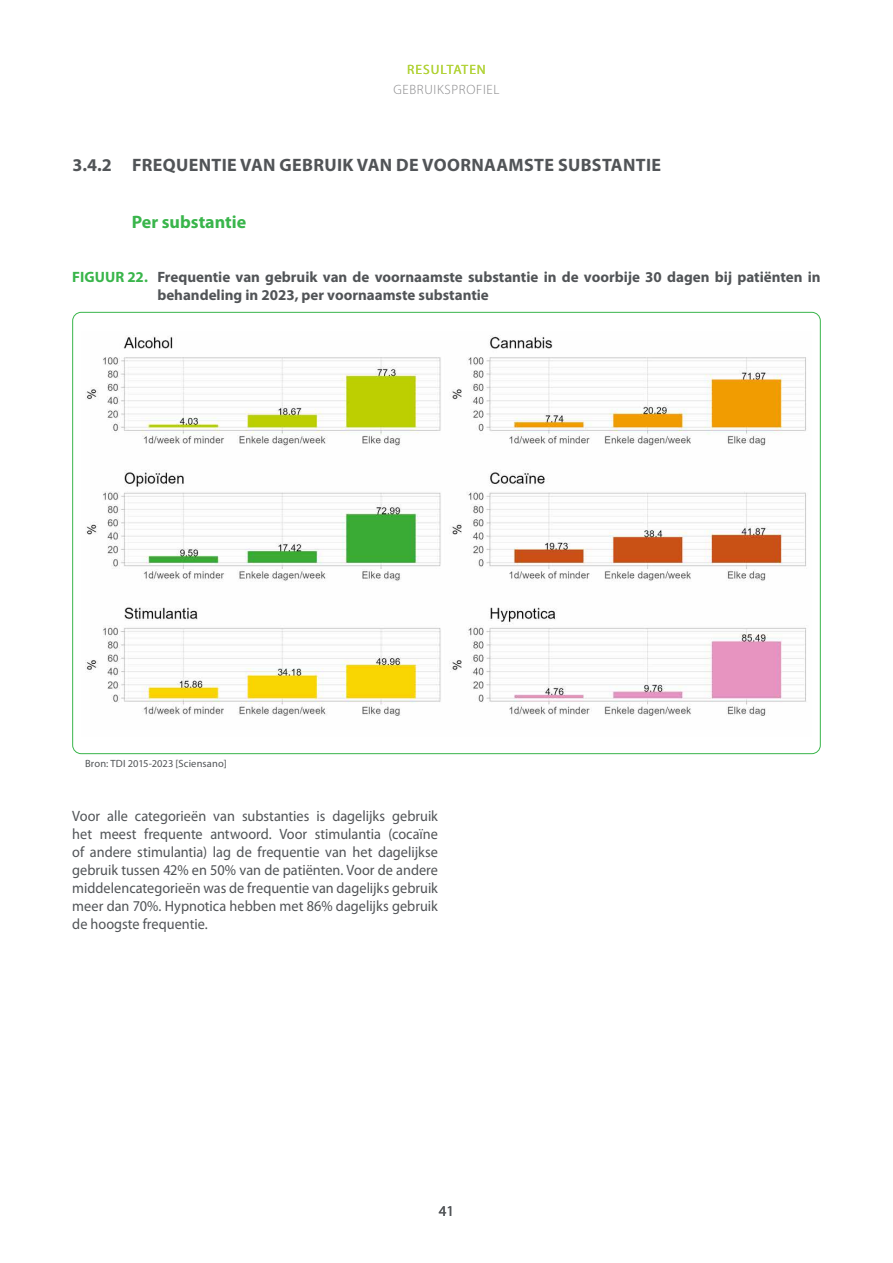
<style>
.page{position:relative;width:893px;height:1263px;background:#fff}
.page>*{position:absolute;margin:0;border:0;box-sizing:border-box;transform-origin:0 0}
.t1{font:700 18px "Myriad Pro";letter-spacing:.02em;color:#515457}
.t2{font:700 18px "Myriad Pro";color:#39b54b}
.t3{font:15px/18px "Myriad Pro";color:#515457;text-align:justify;scale:.95 1}
.t4{font:700 15px/18px "Myriad Pro";color:#515457}
.t5{font:15px "Myriad Pro";color:#515457}
.t6{font:300 13.5px "Myriad Pro";letter-spacing:.05em;color:#878789}
.t7{font:13.5px "Myriad Pro";letter-spacing:.075em;color:#b2d338}
.t8{font:10.5px "Myriad Pro";letter-spacing:.01em;color:#515457}
.s1{color:#39b54b}
</style>
<div class="page">
<img style="left:85px;top:335px;width:721px;height:381px">
<p class="t7" style="left:407px;top:61px;width:80px">RESULTATEN</p>
<p class="t6" style="left:393px;top:82px;width:108px">GEBRUIKSPROFIEL</p>
<p class="t1" style="left:72px;top:153px;width:590px">3.4.2 FREQUENTIE VAN GEBRUIK VAN DE VOORNAAMSTE SUBSTANTIE</p>
<p class="t2" style="left:132px;top:211px;width:116px">Per substantie</p>
<p class="t4" style="left:157px;top:268px;width:665px;text-indent:-85px"><span class="s1">FIGUUR 22.</span> Frequentie van gebruik van de voornaamste substantie in de voorbije 30 dagen bij patiënten in behandeling in 2023, per voornaamste substantie</p>
<p class="t8" style="left:85px;top:757px;width:143px">Bron: TDI 2015-2023 [Sciensano]</p>
<p class="t3" style="left:72px;top:806px;width:386px">Voor alle categorieën van substanties is dagelijks gebruik het meest frequente antwoord. Voor stimulantia (cocaïne of andere stimulantia) lag de frequentie van het dagelijkse gebruik tussen 42% en 50% van de patiënten. Voor de andere middelencategorieën was de frequentie van dagelijks gebruik meer dan 70%. Hypnotica hebben met 86% dagelijks gebruik de hoogste frequentie.</p>
<p class="t5" style="left:439px;top:1202px;width:17px">41</p>
</div>
